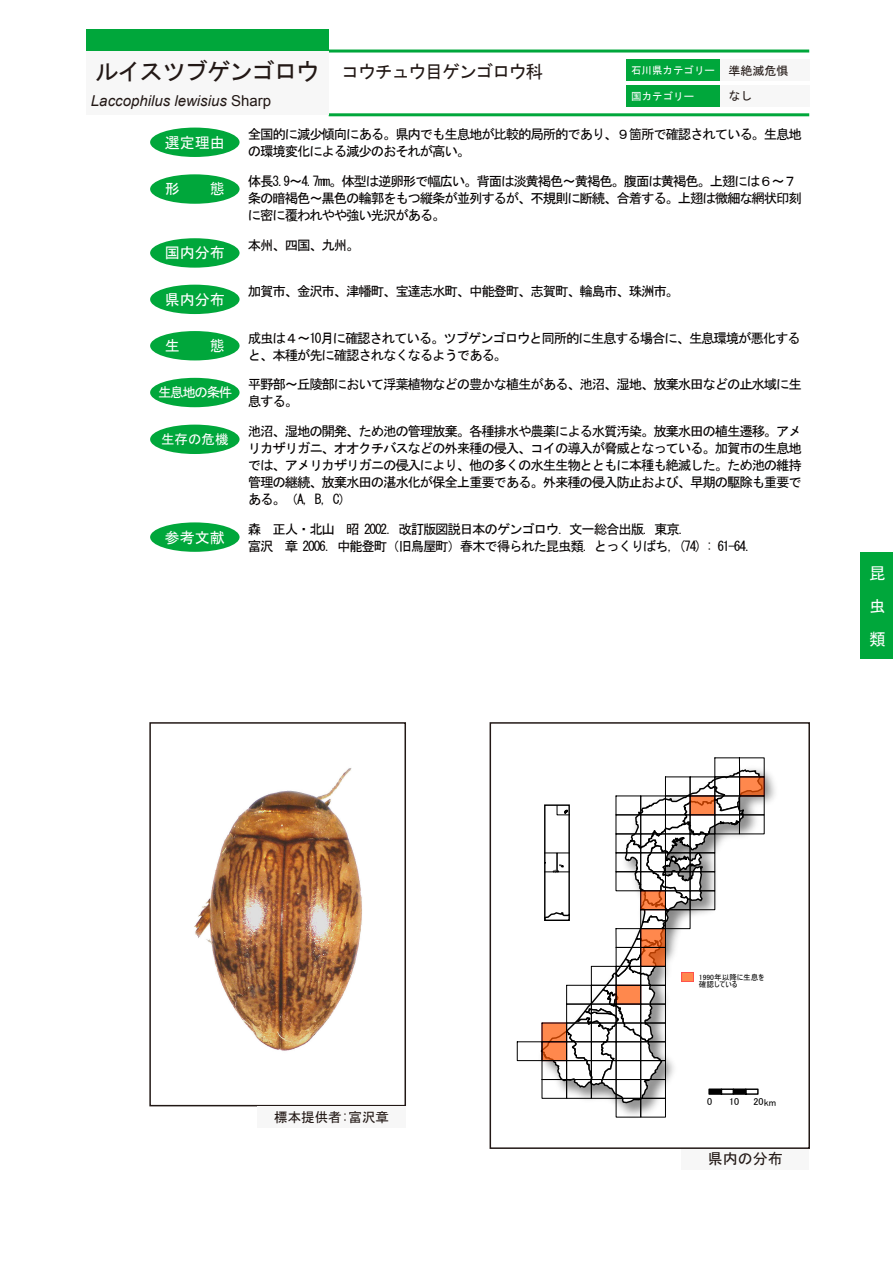
<style>
.page{position:relative;width:893px;height:1263px;background:#fff}
.page>*{position:absolute;margin:0;border:0;box-sizing:border-box;transform-origin:0 0}
.t1{font:18px "MS Gothic";letter-spacing:-.07em;color:#221815}
.t2{font:16.5px/33px "MS Gothic";color:#fff;text-align:justify}
.t3{font:15px "MS Gothic";color:#fff}
.t4{font:italic 15px "Arial";color:#221815}
.t5{font:15px "MS Gothic";color:#221815}
.t6{font:13.5px/17px "MS Gothic";letter-spacing:-.09em;color:#040000}
.t7{font:13.5px "MS Gothic";letter-spacing:-.1em;color:#fff}
.t8{font:13.5px "MS Gothic";color:#221815}
.t9{font:12px "MS Gothic";color:#221815}
.t10{font:10.5px "MS Gothic";color:#fff}
.t11{font:10.05px "MS UI Gothic";color:#000}
.t12{font:7.65px/7.6px "MS UI Gothic";color:#000}
.s1{font-size:24px}
.s2{font-size:12px;color:#221815}
.s3{font-style:normal}
</style>
<div class="page">
<div style="left:720px;top:60px;width:89px;height:21px;background:#f7f7f7"></div>
<hr style="left:329px;top:50px;width:480px;height:3px;background:#00a73b">
<hr style="left:329px;top:113px;width:480px;height:3px;background:#00a73b">
<div style="left:626px;top:60px;width:94px;height:21px;background:#00a73b"></div>
<div style="left:86px;top:30px;width:243px;height:21px;background:#00a73b"></div>
<div style="left:86px;top:51px;width:243px;height:64px;background:#f7f7f7"></div>
<div style="left:720px;top:85px;width:89px;height:21px;background:#f7f7f7"></div>
<div style="left:626px;top:85px;width:94px;height:21px;background:#00a73b"></div>
<div style="left:150px;top:238px;width:90px;height:30px;background:#00a73b;border-radius:50%"></div>
<div style="left:150px;top:285px;width:90px;height:29px;background:#00a73b;border-radius:50%"></div>
<div style="left:150px;top:174px;width:90px;height:30px;background:#00a73b;border-radius:50%"></div>
<div style="left:150px;top:128px;width:90px;height:29px;background:#00a73b;border-radius:50%"></div>
<div style="left:150px;top:331px;width:90px;height:29px;background:#00a73b;border-radius:50%"></div>
<div style="left:150px;top:425px;width:90px;height:29px;background:#00a73b;border-radius:50%"></div>
<div style="left:150px;top:522px;width:90px;height:30px;background:#00a73b;border-radius:50%"></div>
<div style="left:150px;top:378px;width:90px;height:29px;background:#00a73b;border-radius:50%"></div>
<div style="left:682px;top:1148px;width:127px;height:21px;background:#f7f7f7"></div>
<div style="left:860px;top:553px;width:33px;height:106px;background:#00a73b"></div>
<img style="left:194px;top:744px;width:296px;height:344px">
<div style="left:149px;top:722px;width:257px;height:384px;border:2px solid #221815"></div>
<div style="left:257px;top:1107px;width:149px;height:21px;background:#f7f7f7"></div>
<div style="left:490px;top:722px;width:320px;height:427px;border:2px solid #221815"></div>
<img style="left:506px;top:757px;width:285px;height:392px">
<div style="left:640px;top:1098px;width:26px;height:19px;border:1px solid #000"></div>
<div style="left:517px;top:1041px;width:25px;height:20px;border:1px solid #000"></div>
<svg style="left:539px;top:768px;width:225px;height:336px"></svg>
<div style="left:682px;top:972px;width:12px;height:10px;background:#ff884d"></div>
<div style="left:709px;top:1089px;width:12px;height:5px;background:#000"></div>
<div style="left:708px;top:1088px;width:14px;height:7px;border:1px solid #000"></div>
<div style="left:721px;top:1088px;width:13px;height:7px;border:1px solid #000"></div>
<div style="left:733px;top:1089px;width:13px;height:5px;background:#000"></div>
<div style="left:733px;top:1088px;width:13px;height:7px;border:1px solid #000"></div>
<div style="left:745px;top:1088px;width:14px;height:7px;border:1px solid #000"></div>
<div style="left:638px;top:730px;width:76px;height:38px;background:#fff"></div>
<h1 class="t1" style="left:95px;top:63px;width:450px"><span class="s1">ルイスツブゲンゴロウ</span> コウチュウ目ゲンゴロウ科</h1>
<p class="t10" style="left:631px;top:65px;width:159px">石川県カテゴリー <span class="s2">準絶滅危惧</span></p>
<p class="t10" style="left:631px;top:91px;width:64px">国カテゴリー</p>
<p class="t9" style="left:728px;top:89px;width:25px">なし</p>
<p class="t4" style="left:91px;top:91px;width:182px">Laccophilus lewisius <span class="s3">Sharp</span></p>
<p class="t3" style="left:165px;top:135px;width:61px">選定理由</p>
<p class="t3" style="left:165px;top:182px;width:61px">形　　態</p>
<p class="t3" style="left:165px;top:245px;width:61px">国内分布</p>
<p class="t3" style="left:165px;top:292px;width:61px">県内分布</p>
<p class="t3" style="left:165px;top:338px;width:61px">生　　態</p>
<p class="t7" style="left:158px;top:386px;width:76px">生息地の条件</p>
<p class="t7" style="left:161px;top:433px;width:69px">生存の危機</p>
<p class="t3" style="left:165px;top:530px;width:61px">参考文献</p>
<p class="t6" style="left:248px;top:126px;width:556px">全国的に減少傾向にある。県内でも生息地が比較的局所的であり、９箇所で確認されている。生息地の環境変化による減少のおそれが高い。</p>
<p class="t6" style="left:248px;top:173px;width:556px">体長3.9～4.7mm。体型は逆卵形で幅広い。背面は淡黄褐色～黄褐色。腹面は黄褐色。上翅には６～７条の暗褐色～黒色の輪郭をもつ縦条が並列するが、不規則に断続、合着する。上翅は微細な網状印刻に密に覆われやや強い光沢がある。</p>
<p class="t6" style="left:248px;top:236px;width:113px">本州、四国、九州。</p>
<p class="t6" style="left:248px;top:283px;width:433px">加賀市、金沢市、津幡町、宝達志水町、中能登町、志賀町、輪島市、珠洲市。</p>
<p class="t6" style="left:248px;top:329px;width:554px">成虫は４～10月に確認されている。ツブゲンゴロウと同所的に生息する場合に、生息環境が悪化すると、本種が先に確認されなくなるようである。</p>
<p class="t6" style="left:248px;top:376px;width:556px">平野部～丘陵部において浮葉植物などの豊かな植生がある、池沼、湿地、放棄水田などの止水域に生息する。</p>
<p class="t6" style="left:248px;top:423px;width:556px;text-align:justify">池沼、湿地の開発、ため池の管理放棄。各種排水や農薬による水質汚染。放棄水田の植生遷移。アメリカザリガニ、オオクチバスなどの外来種の侵入、コイの導入が脅威となっている。加賀市の生息地では、アメリカザリガニの侵入により、他の多くの水生生物とともに本種も絶滅した。ため池の維持管理の継続、放棄水田の湛水化が保全上重要である。外来種の侵入防止および、早期の駆除も重要である。（A，B，C）</p>
<p class="t6" style="left:248px;top:521px;width:505px">森　正人・北山　昭 2002．改訂版図説日本のゲンゴロウ. 文一総合出版. 東京.<br>富沢　章 2006．中能登町（旧鳥屋町）春木で得られた昆虫類. とっくりばち, (74) : 61-64.</p>
<p class="t2" style="left:869px;top:556px;width:17px">昆虫類</p>
<p class="t8" style="left:274px;top:1111px;width:116px">標本提供者:富沢章</p>
<p class="t12" style="left:699px;top:973px;width:67px">1990年以降に生息を確認している</p>
<p class="t11" style="left:707px;top:1096px;width:7px">0</p>
<p class="t11" style="left:729px;top:1096px;width:12px">10</p>
<p class="t11" style="left:753px;top:1097px;width:24px">20km</p>
<p class="t5" style="left:708px;top:1151px;width:76px">県内の分布</p>
</div>
